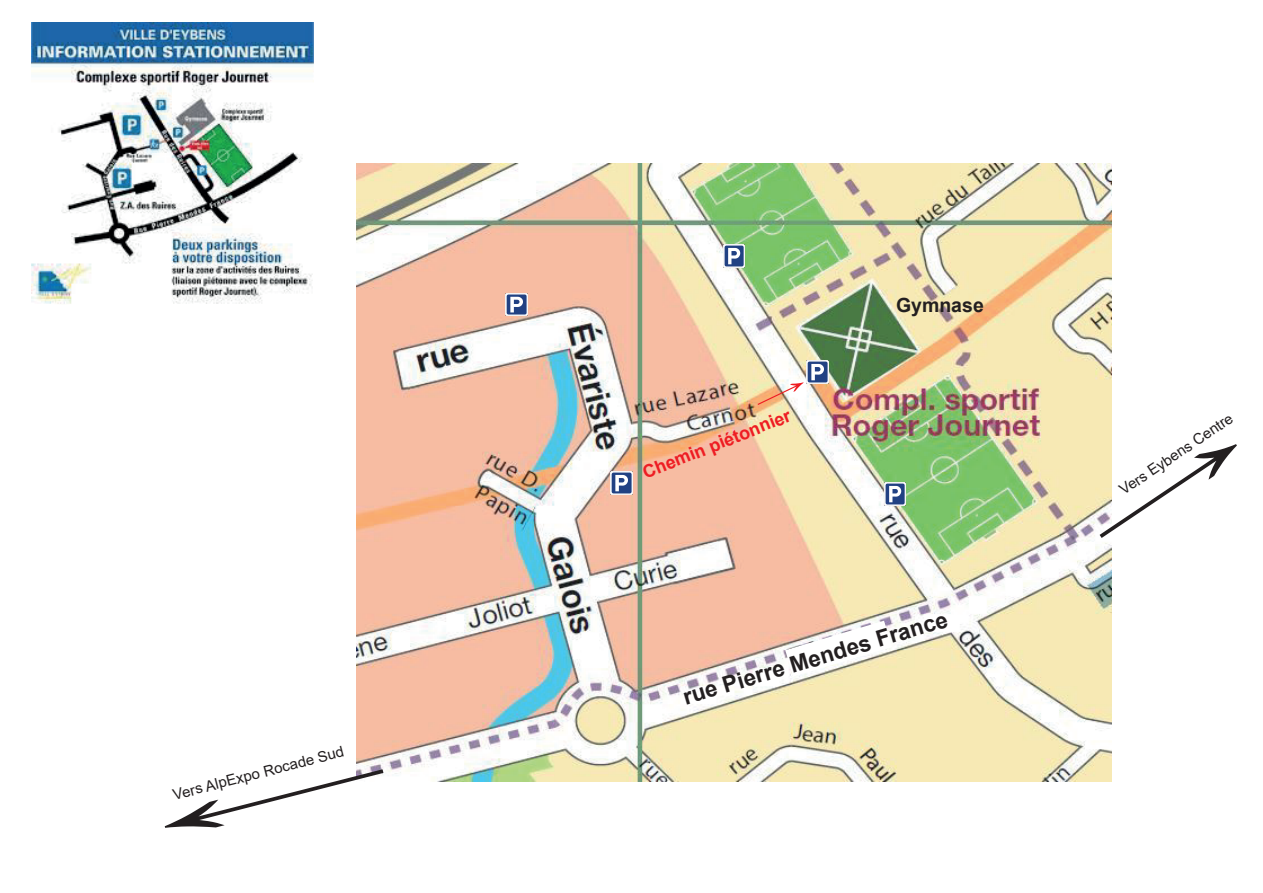
<style>
.page{position:relative;width:1263px;height:893px;background:#fff}
.page>*{position:absolute;margin:0;border:0;box-sizing:border-box;transform-origin:0 0}
.t1{font:700 22.5px "Arial";color:#231f20}
.t2{font:700 19.5px "Arial";color:#231f20}
.t3{font:700 18px "Arial";color:#ee1d23}
.t4{font:15px "Arial";color:#231f20}
</style>
<div class="page">
<img style="left:357px;top:164px;width:754px;height:617px">
<img style="left:884px;top:483px;width:22px;height:23px">
<img style="left:32px;top:23px;width:282px;height:281px">
<img style="left:806px;top:361px;width:22px;height:22px">
<img style="left:723px;top:245px;width:22px;height:23px">
<img style="left:610px;top:471px;width:22px;height:23px">
<img style="left:505px;top:293px;width:22px;height:23px">
<svg style="left:785px;top:621px;width:107px;height:56px"></svg>
<svg style="left:1093px;top:434px;width:19px;height:113px"></svg>
<svg style="left:356px;top:758px;width:30px;height:23px"></svg>
<svg style="left:756px;top:379px;width:49px;height:29px"></svg>
<p class="t4" style="left:171px;top:784px;width:177px;rotate:-14deg">Vers AlpExpo Rocade Sud</p>
<p class="t3" style="left:639px;top:462px;width:160px;rotate:-22deg">Chemin piétonnier</p>
<h2 class="t2" style="left:896px;top:291px;width:89px">Gymnase</h2>
<h1 class="t1" style="left:679px;top:683px;width:277px;rotate:-17deg">rue Pierre Mendes France</h1>
<p class="t4" style="left:1115px;top:482px;width:135px;rotate:-34deg">Vers Eybens Centre</p>
</div>
